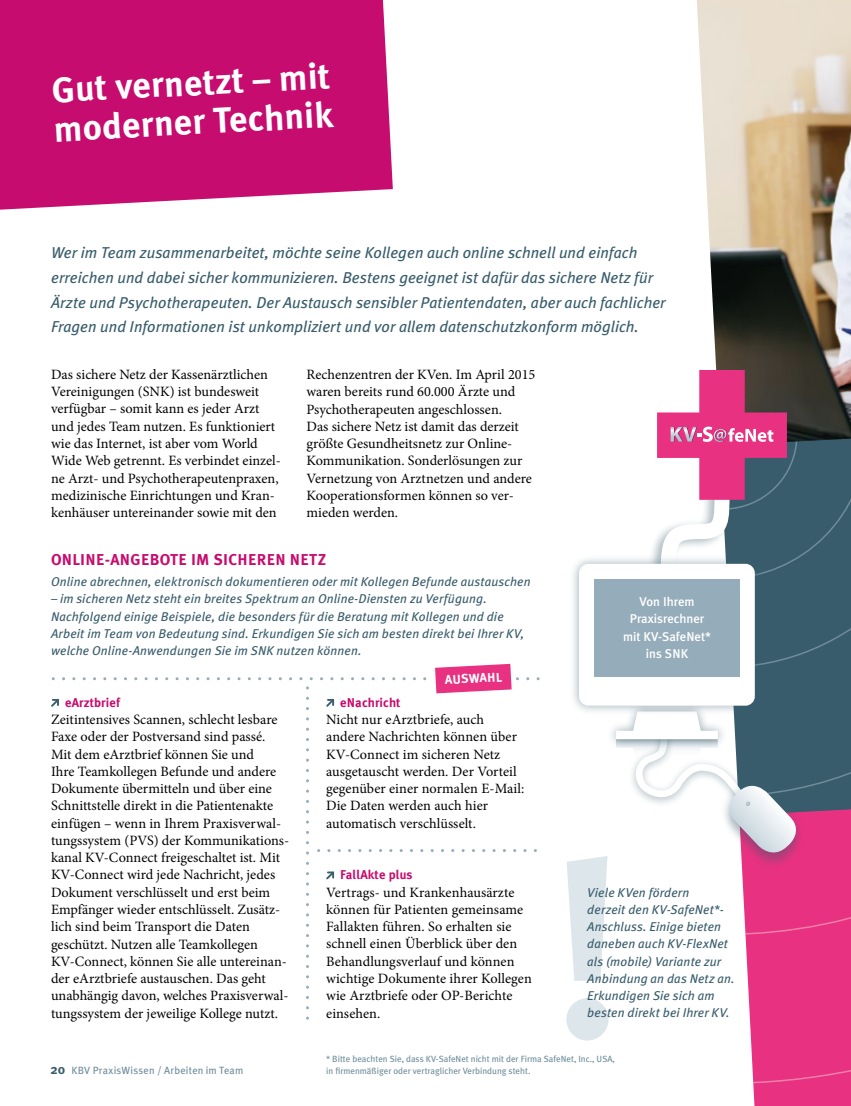
<style>
.page{position:relative;width:851px;height:1106px;background:#fff}
.page>*{position:absolute;margin:0;border:0;box-sizing:border-box;transform-origin:0 0}
.t1{font:700 255.15px "Meta Plus";color:#dde6eb}
.t2{font:700 36px/39px "Meta Plus";color:#fff}
.t3{font:italic 15.75px/24.8px "Meta Plus";letter-spacing:.005em;color:#385c6b}
.t4{font:700 15.75px "Meta Plus";letter-spacing:.02em;color:#c70c6f}
.t5{font:14.25px/17.2px "Minion Pro";color:#000}
.t6{font:italic 12.75px/17.2px "Meta Plus";letter-spacing:.01em;color:#385c6b}
.t7{font:500 12.75px/17.2px "Meta Plus";color:#fff;text-align:center}
.t8{font:700 12.75px "Meta Plus";letter-spacing:.01em;color:#c70c6f}
.t9{font:700 12.75px "Meta Plus";color:#fff}
.t10{font:10.5px "Meta Plus";letter-spacing:.02em;color:#6e8c9b}
.t11{font:9px "Meta Plus";color:#6e8c9b}
.s1{font-weight:700;font-size:13.5px;color:#385c6b}
</style>
<div class="page">
<div style="left:764px;top:668px;width:86px;height:43px;background:#385c6b"></div>
<img style="left:697px;top:0;width:153px;height:370px">
<div style="left:0;top:0;width:393px;height:210px;background:#c70c6f"></div>
<svg style="left:653px;top:370px;width:197px;height:298px"></svg>
<div style="left:606px;top:701px;width:121px;height:48px;background:#385c6b;opacity:.5"></div>
<svg style="left:616px;top:711px;width:234px;height:395px"></svg>
<div style="left:569px;top:554px;width:195px;height:161px;background:#385c6b;opacity:.5"></div>
<div style="left:579px;top:564px;width:175px;height:141px;background:#fff;border-radius:9px"></div>
<div style="left:594px;top:579px;width:145px;height:97px;background:#95acba"></div>
<svg style="left:51px;top:664px;width:489px;height:356px"></svg>
<h2 class="t2" style="left:51px;top:70px;width:286px;rotate:-3deg">GUT VERNETZT – MIT<br>MODERNERTECHNIK</h2>
<p class="t3" style="left:51px;top:240px;width:616px">Wer im Team zusammenarbeitet, möchte seine Kollegen auch online schnell und einfach erreichen und dabei sicher kommunizieren. Bestens geeignet ist dafür das sichere Netz für Ärzte und Psychotherapeuten. Der Austausch sensibler Patientendaten, aber auch fachlicher Fragen und Informationen ist unkompliziert und vor allem datenschutzkonform möglich.</p>
<p class="t5" style="left:51px;top:366px;width:231px">Das sichere Netz der Kassenärztlichen Vereinigungen (SNK) ist bundesweit verfügbar – somit kann es jeder Arzt und jedes Team nutzen. Es funktioniert wie das Internet, ist aber vom World Wide Web getrennt. Es verbindet einzel&shy;ne Arzt- und Psychotherapeutenpraxen, medizinische Einrichtungen und Kran&shy;kenhäuser untereinander sowie mit den</p>
<p class="t5" style="left:306px;top:366px;width:230px">Rechenzentren der KVen. Im April 2015 waren bereits rund 60.000 Ärzte und Psychotherapeuten angeschlossen.<br>Das sichere Netz ist damit das derzeit größte Gesundheitsnetz zur Online-Kommunikation. Sonderlösungen zur Vernetzung von Arztnetzen und andere Kooperationsformen können so ver&shy;mieden werden.</p>
<p class="t4" style="left:51px;top:550px;width:276px">ONLINE-ANGEBOTE IM SICHEREN NETZ</p>
<p class="t6" style="left:51px;top:573px;width:481px">Online abrechnen, elektronisch dokumentieren oder mit Kollegen Befunde austauschen</p>
<p class="t6" style="left:51px;top:590px;width:474px">– im sicheren Netz steht ein breites Spektrum an Online-Diensten zu Verfügung.<br>Nachfolgend einige Beispiele, die besonders für die Beratung mit Kollegen und die Arbeit im Team von Bedeutung sind. Erkundigen Sie sich am besten direkt bei Ihrer KV, welche Online-Anwendungen Sie im SNK nutzen können.</p>
<p class="t9" style="left:444px;top:672px;width:58px;rotate:-3deg">AUSWAHL</p>
<p class="t8" style="left:65px;top:695px;width:57px">EARZTBRIEF</p>
<p class="t5" style="left:51px;top:711px;width:239px">Zeitintensives Scannen, schlecht lesbare Faxe oder der Postversand sind passé.<br>Mit dem eArztbrief können Sie und<br>Ihre Teamkollegen Befunde und andere Dokumente übermitteln und über eine Schnittstelle direkt in die Patientenakte einfügen – wenn in Ihrem Praxisverwal&shy;tungssystem (PVS) der Kommunikations&shy;kanal KV-Connect freigeschaltet ist. Mit KV-Connect wird jede Nachricht, jedes Dokument verschlüsselt und erst beim Empfänger wieder entschlüsselt. Zusätz&shy;lich sind beim Transport die Daten geschützt. Nutzen alle Teamkollegen KV-Connect, können Sie alle untereinan&shy;der eArztbriefe austauschen. Das geht unabhängig davon, welches Praxisverwal&shy;tungssystem der jeweilige Kollege nutzt.</p>
<p class="t8" style="left:340px;top:695px;width:62px">EN ACHRICHT</p>
<p class="t5" style="left:326px;top:711px;width:199px">Nicht nur eArztbriefe, auch andere Nachrichten können über<br>KV-Connect im sicheren Netz ausgetauscht werden. Der Vorteil gegenüber einer normalen E-Mail:<br>Die Daten werden auch hier automatisch verschlüsselt.</p>
<p class="t8" style="left:340px;top:867px;width:74px">FALLAKTE PLUS</p>
<p class="t5" style="left:326px;top:883px;width:207px">Vertrags- und Krankenhausärzte können für Patienten gemeinsame<br>Fallakten führen. So erhalten sie schnell einen Überblick über den<br>Behandlungsverlauf und können wichtige Dokumente ihrer Kollegen wie Arztbriefe oder OP-Berichte einsehen.</p>
<p class="t7" style="left:623px;top:593px;width:90px">Von Ihrem<br>Praxisrechner mit KV-SafeNet* ins SNK</p>
<h1 class="t1" style="left:550px;top:801px;width:77px">!</h1>
<p class="t6" style="left:587px;top:883px;width:149px">Viele KVen fördern<br>derzeit den KV-SafeNet*-<br>Anschluss. Einige bieten daneben auch KV-FlexNet als (mobile) Variante zur<br>Anbindung an das Netz an.<br>Erkundigen Sie sich am besten direkt bei Ihrer KV.</p>
<p class="t11" style="left:326px;top:1053px;width:290px">* Bitte beachten Sie, dass KV-SafeN et nicht mit der Firma SafeN et, Inc., USA,</p>
<p class="t10" style="left:50px;top:1064px;width:194px"><span class="s1">20</span> KBV PraxisWissen / Arbeiten im Team</p>
<p class="t11" style="left:326px;top:1065px;width:206px">in firmenmäßiger oder vertraglicher Verbindung steht.</p>
</div>
